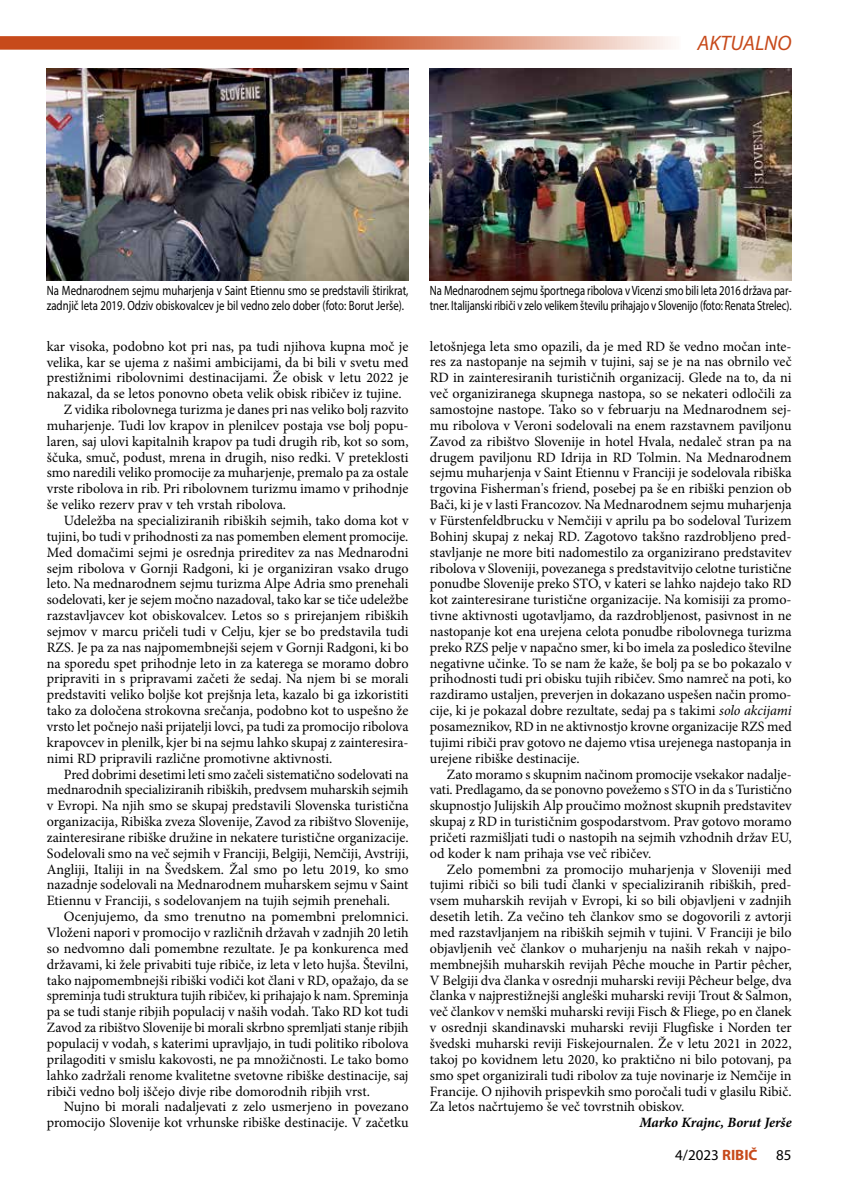
<style>
.page{position:relative;width:864px;height:1191px;background:#fff}
.page>*{position:absolute;margin:0;border:0;box-sizing:border-box;transform-origin:0 0}
.t1{font:italic 21px "Myriad Pro";color:#c74a1b}
.t2{font:15px "Myriad Pro";color:#000}
.t3{font:14.25px/15.9px "Minion Pro";color:#000;text-align:justify}
.t4{font:italic 700 14.25px "Minion Pro";letter-spacing:-.005em;color:#000}
.t5{font:13.5px/15px "Myriad Pro";letter-spacing:-.01em;color:#000;scale:.79 1}
.t6{font:13.5px/15px "Myriad Pro";letter-spacing:-.01em;color:#000;scale:.8 1}
.s1{font-style:italic}
.s2{font-weight:700;color:#c74a1b}
</style>
<div class="page">
<img style="left:47px;top:68px;width:361px;height:213px">
<img style="left:429px;top:68px;width:362px;height:213px">
<svg style="left:0;top:36px;width:671px;height:14px;background:#d57956"></svg>
<h1 class="t1" style="left:697px;top:30px;width:95px">AKTUALNO</h1>
<p class="t6" style="left:47px;top:283px;width:453px">Na Mednarodnem sejmu muharjenja v Saint Etiennu smo se predstavili štirikrat, zadnjič leta 2019. Odziv obiskovalcev je bil vedno zelo dober (foto: Borut Jerše).</p>
<p class="t5" style="left:429px;top:283px;width:459px">Na Mednarodnem sejmu športnega ribolova v Vicenzi smo bili leta 2016 država par&shy;tner. Italijanski ribiči v zelo velikem številu prihajajo v Slovenijo (foto: Renata Strelec).</p>
<p class="t3" style="left:47px;top:338px;width:363px">kar visoka, podobno kot pri nas, pa tudi njihova kupna moč je</p>
<p class="t3" style="left:47px;top:354px;width:363px">velika, kar se ujema z našimi ambicijami, da bi bili v svetu med</p>
<p class="t3" style="left:47px;top:370px;width:363px">prestižnimi ribolovnimi destinacijami. Že obisk v letu 2022 je</p>
<p class="t3" style="left:47px;top:386px;width:356px">nakazal, da se letos ponovno obeta velik obisk ribičev iz tujine.</p>
<p class="t3" style="left:64px;top:401px;width:346px">Z vidika ribolovnega turizma je danes pri nas veliko bolj razvito</p>
<p class="t3" style="left:47px;top:417px;width:363px">muharjenje. Tudi lov krapov in plenilcev postaja vse bolj popu-</p>
<p class="t3" style="left:47px;top:433px;width:363px">laren, saj ulovi kapitalnih krapov pa tudi drugih rib, kot so som,</p>
<p class="t3" style="left:47px;top:449px;width:363px">ščuka, smuč, podust, mrena in drugih, niso redki. V preteklosti</p>
<p class="t3" style="left:47px;top:465px;width:363px">smo naredili veliko promocije za muharjenje, premalo pa za ostale</p>
<p class="t3" style="left:47px;top:481px;width:363px">vrste ribolova in rib. Pri ribolovnem turizmu imamo v prihodnje</p>
<p class="t3" style="left:47px;top:497px;width:241px">še veliko rezerv prav v teh vrstah ribolova.</p>
<p class="t3" style="left:64px;top:512px;width:346px">Udeležba na specializiranih ribiških sejmih, tako doma kot v</p>
<p class="t3" style="left:47px;top:528px;width:363px">tujini, bo tudi v prihodnosti za nas pomemben element promocije.</p>
<p class="t3" style="left:47px;top:544px;width:363px">Med domačimi sejmi je osrednja prireditev za nas Mednarodni</p>
<p class="t3" style="left:47px;top:560px;width:363px">sejm ribolova v Gornji Radgoni, ki je organiziran vsako drugo</p>
<p class="t3" style="left:47px;top:576px;width:363px">leto. Na mednarodnem sejmu turizma Alpe Adria smo prenehali</p>
<p class="t3" style="left:47px;top:592px;width:363px">sodelovati, ker je sejem močno nazadoval, tako kar se tiče udeležbe</p>
<p class="t3" style="left:47px;top:607px;width:363px">razstavljavcev kot obiskovalcev. Letos so s prirejanjem ribiških</p>
<p class="t3" style="left:47px;top:623px;width:363px">sejmov v marcu pričeli tudi v Celju, kjer se bo predstavila tudi</p>
<p class="t3" style="left:47px;top:639px;width:363px">RZS. Je pa za nas najpomembnejši sejem v Gornji Radgoni, ki bo</p>
<p class="t3" style="left:47px;top:655px;width:363px">na sporedu spet prihodnje leto in za katerega se moramo dobro</p>
<p class="t3" style="left:47px;top:671px;width:363px">pripraviti in s pripravami začeti že sedaj. Na njem bi se morali</p>
<p class="t3" style="left:47px;top:687px;width:363px">predstaviti veliko boljše kot prejšnja leta, kazalo bi ga izkoristiti</p>
<p class="t3" style="left:47px;top:702px;width:363px">tako za določena strokovna srečanja, podobno kot to uspešno že</p>
<p class="t3" style="left:47px;top:718px;width:363px">vrsto let počnejo naši prijatelji lovci, pa tudi za promocijo ribolova</p>
<p class="t3" style="left:47px;top:734px;width:363px">krapovcev in plenilk, kjer bi na sejmu lahko skupaj z zainteresira-</p>
<p class="t3" style="left:47px;top:750px;width:287px">nimi RD pripravili različne promotivne aktivnosti.</p>
<p class="t3" style="left:64px;top:766px;width:346px">Pred dobrimi desetimi leti smo začeli sistematično sodelovati na</p>
<p class="t3" style="left:47px;top:782px;width:363px">mednarodnih specializiranih ribiških, predvsem muharskih sejmih</p>
<p class="t3" style="left:47px;top:798px;width:363px">v Evropi. Na njih smo se skupaj predstavili Slovenska turistična</p>
<p class="t3" style="left:47px;top:813px;width:363px">organizacija, Ribiška zveza Slovenije, Zavod za ribištvo Slovenije,</p>
<p class="t3" style="left:47px;top:829px;width:363px">zainteresirane ribiške družine in nekatere turistične organizacije.</p>
<p class="t3" style="left:47px;top:845px;width:363px">Sodelovali smo na več sejmih v Franciji, Belgiji, Nemčiji, Avstriji,</p>
<p class="t3" style="left:47px;top:861px;width:363px">Angliji, Italiji in na Švedskem. Žal smo po letu 2019, ko smo</p>
<p class="t3" style="left:47px;top:877px;width:363px">nazadnje sodelovali na Mednarodnem muharskem sejmu v Saint</p>
<p class="t3" style="left:47px;top:893px;width:344px">Etiennu v Franciji, s sodelovanjem na tujih sejmih prenehali.</p>
<p class="t3" style="left:64px;top:908px;width:346px">Ocenjujemo, da smo trenutno na pomembni prelomnici.</p>
<p class="t3" style="left:47px;top:924px;width:363px">Vloženi napori v promocijo v različnih državah v zadnjih 20 letih</p>
<p class="t3" style="left:47px;top:940px;width:363px">so nedvomno dali pomembne rezultate. Je pa konkurenca med</p>
<p class="t3" style="left:47px;top:956px;width:363px">državami, ki žele privabiti tuje ribiče, iz leta v leto hujša. Številni,</p>
<p class="t3" style="left:47px;top:972px;width:363px">tako najpomembnejši ribiški vodiči kot člani v RD, opažajo, da se</p>
<p class="t3" style="left:47px;top:988px;width:363px">spreminja tudi struktura tujih ribičev, ki prihajajo k nam. Spreminja</p>
<p class="t3" style="left:47px;top:1003px;width:363px">pa se tudi stanje ribjih populacij v naših vodah. Tako RD kot tudi</p>
<p class="t3" style="left:47px;top:1019px;width:363px">Zavod za ribištvo Slovenije bi morali skrbno spremljati stanje ribjih</p>
<p class="t3" style="left:47px;top:1035px;width:363px">populacij v vodah, s katerimi upravljajo, in tudi politiko ribolova</p>
<p class="t3" style="left:47px;top:1051px;width:363px">prilagoditi v smislu kakovosti, ne pa množičnosti. Le tako bomo</p>
<p class="t3" style="left:47px;top:1067px;width:363px">lahko zadržali renome kvalitetne svetovne ribiške destinacije, saj</p>
<p class="t3" style="left:47px;top:1083px;width:324px">ribiči vedno bolj iščejo divje ribe domorodnih ribjih vrst.</p>
<p class="t3" style="left:64px;top:1098px;width:346px">Nujno bi morali nadaljevati z zelo usmerjeno in povezano</p>
<p class="t3" style="left:47px;top:1114px;width:363px">promocijo Slovenije kot vrhunske ribiške destinacije. V začetku</p>
<p class="t3" style="left:429px;top:338px;width:363px">letošnjega leta smo opazili, da je med RD še vedno močan inte&shy;res za nastopanje na sejmih v tujini, saj se je na nas obrnilo več RD in zainteresiranih turističnih organizacij. Glede na to, da ni več organiziranega skupnega nastopa, so se nekateri odločili za samostojne nastope. Tako so v februarju na Mednarodnem sej&shy;mu ribolova v Veroni sodelovali na enem razstavnem paviljonu Zavod za ribištvo Slovenije in hotel Hvala, nedaleč stran pa na drugem paviljonu RD Idrija in RD Tolmin. Na Mednarodnem sejmu muharjenja v Saint Etiennu v Franciji je sodelovala ribiška trgovina Fisherman's friend, posebej pa še en ribiški penzion ob Bači, ki je v lasti Francozov. Na Mednarodnem sejmu muharjenja v Fürstenfeldbrucku v Nemčiji v aprilu pa bo sodeloval Turizem Bohinj skupaj z nekaj RD. Zagotovo takšno razdrobljeno pred&shy;stavljanje ne more biti nadomestilo za organizirano predstavitev ribolova v Sloveniji, povezanega s predstavitvijo celotne turistične ponudbe Slovenije preko STO, v kateri se lahko najdejo tako RD kot zainteresirane turistične organizacije. Na komisiji za promo&shy;tivne aktivnosti ugotavljamo, da razdrobljenost, pasivnost in ne nastopanje kot ena urejena celota ponudbe ribolovnega turizma preko RZS pelje v napačno smer, ki bo imela za posledico številne negativne učinke. To se nam že kaže, še bolj pa se bo pokazalo v prihodnosti tudi pri obisku tujih ribičev. Smo namreč na poti, ko razdiramo ustaljen, preverjen in dokazano uspešen način promo&shy;cije, ki je pokazal dobre rezultate, sedaj pa s takimi <span class="s1">solo akcijami </span>posameznikov, RD in ne aktivnostjo krovne organizacije RZS med tujimi ribiči prav gotovo ne dajemo vtisa urejenega nastopanja in urejene ribiške destinacije.</p>
<p class="t3" style="left:429px;top:766px;width:363px;text-indent:17px">Zato moramo s skupnim načinom promocije vsekakor nadalje&shy;vati. Predlagamo, da se ponovno povežemo s STO in da s Turistično skupnostjo Julijskih Alp proučimo možnost skupnih predstavitev skupaj z RD in turističnim gospodarstvom. Prav gotovo moramo pričeti razmišljati tudi o nastopih na sejmih vzhodnih držav EU, od koder k nam prihaja vse več ribičev.</p>
<p class="t3" style="left:429px;top:861px;width:363px;text-indent:17px">Zelo pomembni za promocijo muharjenja v Sloveniji med tujimi ribiči so bili tudi članki v specializiranih ribiških, pred&shy;vsem muharskih revijah v Evropi, ki so bili objavljeni v zadnjih desetih letih. Za večino teh člankov smo se dogovorili z avtorji med razstavljanjem na ribiških sejmih v tujini. V Franciji je bilo objavljenih več člankov o muharjenju na naših rekah v najpo&shy;membnejših muharskih revijah Pêche mouche in Partir pêcher, V Belgiji dva članka v osrednji muharski reviji Pêcheur belge, dva članka v najprestižnejši angleški muharski reviji Trout &amp; Salmon, več člankov v nemški muharski reviji Fisch &amp; Fliege, po en članek v osrednji skandinavski muharski reviji Flugfiske i Norden ter švedski muharski reviji Fiskejournalen. Že v letu 2021 in 2022, takoj po kovidnem letu 2020, ko praktično ni bilo potovanj, pa smo spet organizirali tudi ribolov za tuje novinarje iz Nemčije in Francije. O njihovih prispevkih smo poročali tudi v glasilu Ribič.<br>Za letos načrtujemo še več tovrstnih obiskov.</p>
<p class="t4" style="left:639px;top:1112px;width:154px">Marko Krajnc, Borut Jerše</p>
<p class="t2" style="left:675px;top:1145px;width:118px">4/2023 <span class="s2">RIBIČ</span> 85</p>
</div>
